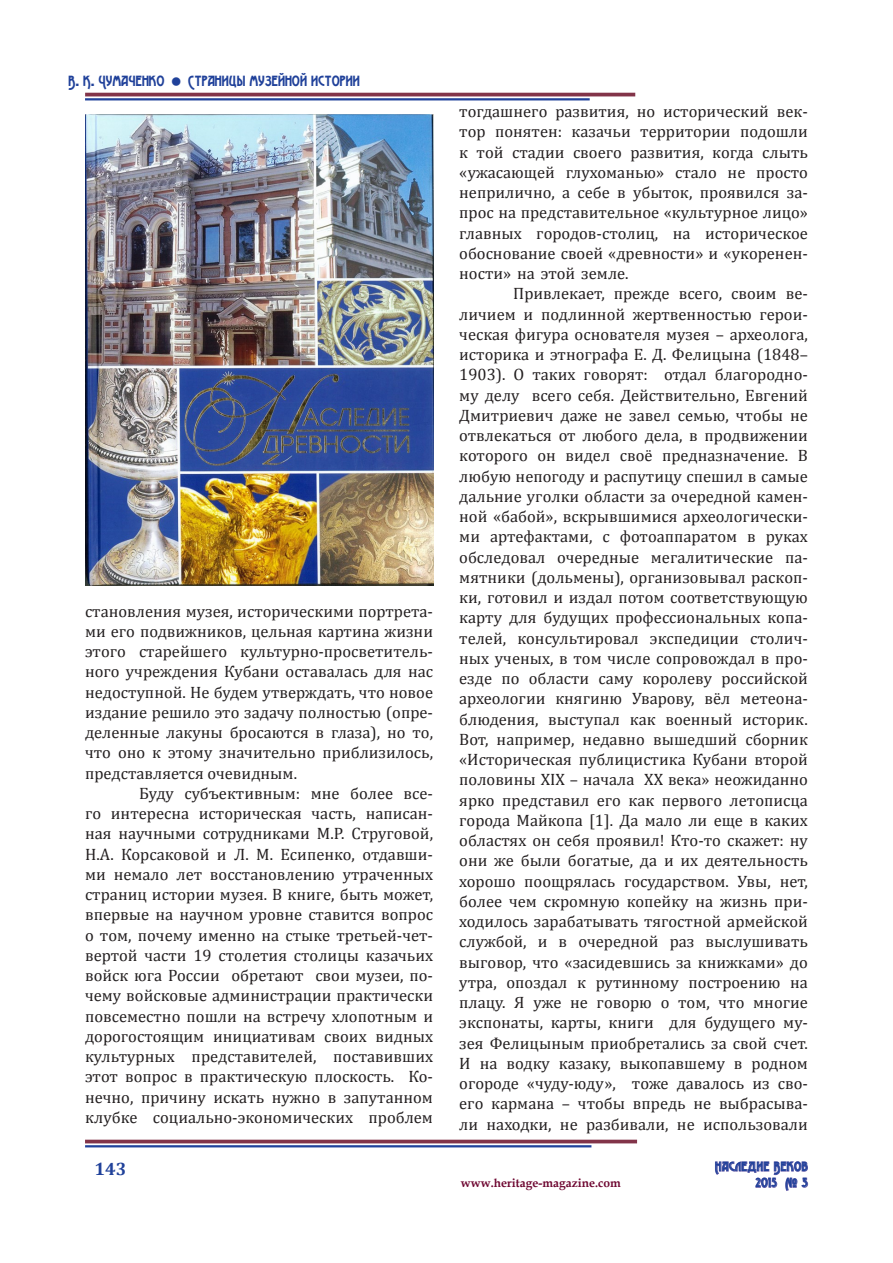
<style>
.page{position:relative;width:893px;height:1263px;background:#fff}
.page>*{position:absolute;margin:0;border:0;box-sizing:border-box;transform-origin:0 0}
.t1{font:700 18px "Cambria";color:#20419a}
.t2{font:16.5px/20.2px "Cambria";color:#231f20;text-align:justify}
.t3{font:15px "Advokat Modern";color:#20419a}
.t4{font:13.5px "Advokat Modern";letter-spacing:.03em;color:#20419a}
.t5{font:700 12px "Book Antiqua";color:#6e0731}
</style>
<div class="page">
<svg style="left:715px;top:1161px;width:93px;height:30px"></svg>
<hr style="left:85px;top:1140px;width:552px;height:3px;background:#823449">
<hr style="left:85px;top:1145px;width:506px;height:2px;background:#20419a">
<hr style="left:85px;top:93px;width:550px;height:3px;background:#823449">
<hr style="left:85px;top:98px;width:505px;height:2px;background:#20419a">
<img style="left:85px;top:115px;width:349px;height:471px">
<p class="t3" style="left:68px;top:73px;width:98px">В. К. Чумаченко</p>
<p class="t3" style="left:188px;top:73px;width:174px">Страницы музейной истории</p>
<p class="t2" style="left:85px;top:601px;width:350px">становления музея, историческими портрета&shy;ми его подвижников, цельная картина жизни этого старейшего культурно-просветитель&shy;ного учреждения Кубани оставалась для нас недоступной. Не будем утверждать, что новое издание решило это задачу полностью (опре&shy;деленные лакуны бросаются в глаза), но то, что оно к этому значительно приблизилось, представляется очевидным.</p>
<p class="t2" style="left:85px;top:783px;width:350px;text-indent:54px">Буду субъективным: мне более все&shy;го интересна историческая часть, написан&shy;ная научными сотрудниками М.Р. Струговой, Н.А. Корсаковой и Л. М. Есипенко, отдавши&shy;ми немало лет восстановлению утраченных страниц истории музея. В книге, быть может, впервые на научном уровне ставится вопрос о том, почему именно на стыке третьей-чет&shy;вертой части 19 столетия столицы казачьих войск юга России обретают свои музеи, по&shy;чему войсковые администрации практически повсеместно пошли на встречу хлопотным и дорогостоящим инициативам своих видных культурных представителей, поставивших этот вопрос в практическую плоскость. Ко&shy;нечно, причину искать нужно в запутанном клубке социально-экономических проблем</p>
<p class="t1" style="left:94px;top:1156px;width:33px">143</p>
<p class="t2" style="left:459px;top:101px;width:350px">тогдашнего развития, но исторический век&shy;тор понятен: казачьи территории подошли к той стадии своего развития, когда слыть «ужасающей глухоманью» стало не просто неприлично, а себе в убыток, проявился за&shy;прос на представительное «культурное лицо» главных городов-столиц, на историческое обоснование своей «древности» и «укоренен&shy;ности» на этой земле.</p>
<p class="t2" style="left:459px;top:283px;width:350px;text-indent:54px">Привлекает, прежде всего, своим ве&shy;личием и подлинной жертвенностью герои&shy;ческая фигура основателя музея – археолога, историка и этнографа Е. Д. Фелицына (1848– 1903). О таких говорят: отдал благородно&shy;му делу всего себя. Действительно, Евгений Дмитриевич даже не завел семью, чтобы не отвлекаться от любого дела, в продвижении которого он видел своё предназначение. В любую непогоду и распутицу спешил в самые дальние уголки области за очередной камен&shy;ной «бабой», вскрывшимися археологически&shy;ми артефактами, с фотоаппаратом в руках обследовал очередные мегалитические па&shy;мятники (дольмены), организовывал раскоп&shy;ки, готовил и издал потом соответствующую карту для будущих профессиональных копа&shy;телей, консультировал экспедиции столич&shy;ных ученых, в том числе сопровождал в про&shy;езде по области саму королеву российской археологии княгиню Уварову, вёл метеона&shy;блюдения, выступал как военный историк.<br>Вот, например, недавно вышедший сборник «Историческая публицистика Кубани второй половины XIX – начала XX века» неожиданно ярко представил его как первого летописца города Майкопа [1]. Да мало ли еще в каких областях он себя проявил! Кто-то скажет: ну они же были богатые, да и их деятельность хорошо поощрялась государством. Увы, нет, более чем скромную копейку на жизнь при&shy;ходилось зарабатывать тягостной армейской службой, и в очередной раз выслушивать выговор, что «засидевшись за книжками» до утра, опоздал к рутинному построению на плацу. Я уже не говорю о том, что многие экспонаты, карты, книги для будущего му&shy;зея Фелицыным приобретались за свой счет.<br>И на водку казаку, выкопавшему в родном огороде «чуду-юду», тоже давалось из сво&shy;его кармана – чтобы впредь не выбрасыва&shy;ли находки, не разбивали, не использовали</p>
<p class="t4" style="left:715px;top:1159px;width:95px">Наследие Веков</p>
<p class="t5" style="left:461px;top:1175px;width:161px">www.heritage-magazine.com</p>
<p class="t4" style="left:756px;top:1175px;width:54px">2015 № 3</p>
</div>
